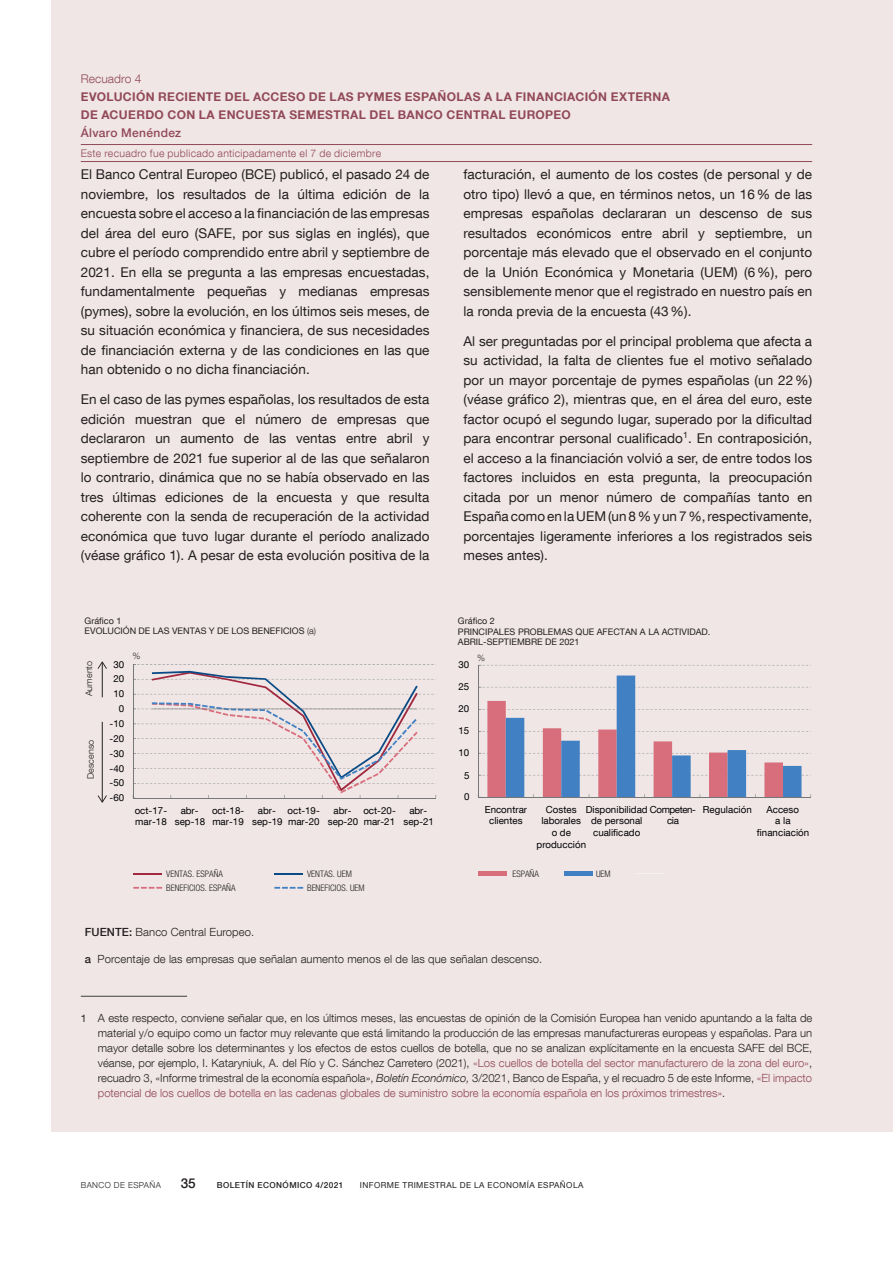
<style>
.page{position:relative;width:893px;height:1263px;background:#fff}
.page>*{position:absolute;margin:0;border:0;box-sizing:border-box;transform-origin:0 0}
.Texto_recuadro{font:13.5px/19.5px "Bd E Neue Helvetica";letter-spacing:.005em;color:#231f20;text-align:justify}
.t1{font:500 13.5px "Bd E Neue Helvetica";color:#231f20}
.Titulo_recuadro_prin{font:700 12px/18px "Bd E Neue Helvetica";letter-spacing:.03em;color:#924957}
.Autores_recuadro{font:500 12px "Bd E Neue Helvetica";letter-spacing:.03em;color:#924957}
.Numero_recuadro{font:300 12px "Bd E Neue Helvetica";letter-spacing:.005em;color:#924957}
.Citas_recuadro{font:300 11.25px/15px "Bd E Neue Helvetica";letter-spacing:.01em;color:#231f20;text-align:justify}
.Informacion_recuadro{font:300 10.5px "Bd E Neue Helvetica";letter-spacing:.03em;color:#924957}
.t2{font:9.75px/11.7px "Bd E Neue Helvetica";color:#000002;text-align:center}
.t3{font:9px/10.8px "Bd E Neue Helvetica";color:#231f20}
.t4{font:300 condensed 9px "Bd E Neue Helvetica";color:#231f20}
.t5{font:300 9px "Bd E Neue Helvetica";color:#231f20}
.t6{font:8.25px "Bd E Neue Helvetica";letter-spacing:.05em;color:#231f20}
.t7{font:500 8.25px "Bd E Neue Helvetica";letter-spacing:.05em;color:#231f20}
.t8{font:300 8.25px "Bd E Neue Helvetica";letter-spacing:.05em;color:#231f20}
.s1{font-weight:300}
.s2{font-weight:500}
.s3{font-weight:400;font-size:10.5px}
.s4{color:#924957}
.s5{font-style:italic}
</style>
<div class="page">
<div style="left:51px;top:0;width:842px;height:1131px;background:#f0e6e6"></div>
<hr style="left:81px;top:161px;width:731px;height:1px;background:#924957">
<hr style="left:81px;top:144px;width:731px;height:1px;background:#924957">
<hr style="left:81px;top:996px;width:106px;height:1px;background:#3e3e3f">
<svg style="left:133px;top:664px;width:304px;height:135px"></svg>
<hr style="left:133px;top:873px;width:29px;height:2px;background:#a0293f">
<hr style="left:274px;top:873px;width:29px;height:2px;background:#0a4b85">
<svg style="left:133px;top:887px;width:29px;height:2px"></svg>
<svg style="left:274px;top:887px;width:29px;height:2px"></svg>
<svg style="left:478px;top:665px;width:333px;height:133px"></svg>
<div style="left:478px;top:871px;width:29px;height:5px;background:#d86e7b"></div>
<div style="left:564px;top:871px;width:29px;height:5px;background:#4180c2"></div>
<hr style="left:102px;top:722px;width:1px;height:80px;background:#231f20">
<svg style="left:98px;top:795px;width:9px;height:8px"></svg>
<hr style="left:102px;top:662px;width:1px;height:35px;background:#231f20">
<svg style="left:98px;top:661px;width:9px;height:8px"></svg>
<p class="Numero_recuadro" style="left:81px;top:72px;width:62px">Recuadro 4</p>
<p class="Titulo_recuadro_prin" style="left:81px;top:88px;width:591px">EVOLUCIÓN RECIENTE DEL ACCESO DE LAS PYMES ESPAÑOLAS A LA FINANCIACIÓN EXTERNA<br>DE ACUERDO CON LA ENCUESTA SEMESTRAL DEL BANCO CENTRAL EUROPEO</p>
<p class="Autores_recuadro" style="left:81px;top:126px;width:102px">Álvaro Menéndez</p>
<p class="Informacion_recuadro" style="left:81px;top:147px;width:302px">Este recuadro fue publicado anticipadamente el 7 de diciembre</p>
<p class="Texto_recuadro" style="left:81px;top:164px;width:350px">El Banco Central Europeo (BCE) publicó, el pasado 24 de noviembre, los resultados de la última edición de la encuesta sobre el acceso a la financiación de las empresas del área del euro (SAFE, por sus siglas en inglés), que cubre el período comprendido entre abril y septiembre de 2021. En ella se pregunta a las empresas encuestadas, fundamentalmente pequeñas y medianas empresas (pymes), sobre la evolución, en los últimos seis meses, de su situación económica y financiera, de sus necesidades de financiación externa y de las condiciones en las que han obtenido o no dicha financiación.</p>
<p class="Texto_recuadro" style="left:81px;top:390px;width:350px">En el caso de las pymes españolas, los resultados de esta edición muestran que el número de empresas que declararon un aumento de las ventas entre abril y septiembre de 2021 fue superior al de las que señalaron lo contrario, dinámica que no se había observado en las tres últimas ediciones de la encuesta y que resulta coherente con la senda de recuperación de la actividad económica que tuvo lugar durante el período analizado (véase gráfico 1). A pesar de esta evolución positiva de la</p>
<p class="t3" style="left:85px;top:615px;width:233px">Gráfico 1<br>EVOLUCIÓN DE LAS VENTAS Y DE LOS BENEFICIOS <span class="s1">(a)</span></p>
<p class="t5" style="left:132px;top:650px;width:10px">%</p>
<p class="t5" style="left:84px;top:696px;width:37px;rotate:-90deg">Aumento</p>
<p class="t2" style="left:113px;top:658px;width:12px">30</p>
<p class="t2" style="left:113px;top:673px;width:12px">20</p>
<p class="t2" style="left:113px;top:688px;width:12px">10</p>
<p class="t2" style="left:119px;top:702px;width:7px">0</p>
<p class="t5" style="left:85px;top:779px;width:40px;rotate:-90deg">Descenso</p>
<p class="t2" style="left:110px;top:717px;width:16px">-10</p>
<p class="t2" style="left:110px;top:732px;width:16px">-20</p>
<p class="t2" style="left:110px;top:747px;width:16px">-30</p>
<p class="t2" style="left:110px;top:762px;width:16px">-40</p>
<p class="t2" style="left:110px;top:777px;width:16px">-50</p>
<p class="t2" style="left:110px;top:792px;width:16px">-60</p>
<p class="t2" style="left:135px;top:804px;width:34px;text-align:left">oct-17- mar-18</p>
<p class="t2" style="left:175px;top:804px;width:32px">abr&shy;sep-18</p>
<p class="t2" style="left:212px;top:804px;width:34px;text-align:left">oct-18- mar-19</p>
<p class="t2" style="left:252px;top:804px;width:32px">abr&shy;sep-19</p>
<p class="t2" style="left:288px;top:804px;width:34px;text-align:left">oct-19- mar-20</p>
<p class="t2" style="left:328px;top:804px;width:32px">abr&shy;sep-20</p>
<p class="t2" style="left:363px;top:804px;width:34px;text-align:left">oct-20- mar-21</p>
<p class="t2" style="left:404px;top:804px;width:32px">abr&shy;sep-21</p>
<p class="t4" style="left:166px;top:869px;width:58px">VENTAS. ESPAÑA</p>
<p class="t4" style="left:307px;top:869px;width:46px">VENTAS. UEM</p>
<p class="t4" style="left:166px;top:882px;width:71px">BENEFICIOS. ESPAÑA</p>
<p class="t4" style="left:307px;top:882px;width:59px">BENEFICIOS. UEM</p>
<p class="Texto_recuadro" style="left:463px;top:164px;width:350px">facturación, el aumento de los costes (de personal y de otro tipo) llevó a que, en términos netos, un 16% de las empresas españolas declararan un descenso de sus resultados económicos entre abril y septiembre, un porcentaje más elevado que el observado en el conjunto de la Unión Económica y Monetaria (UEM) (6%), pero sensiblemente menor que el registrado en nuestro país en la ronda previa de la encuesta (43%).</p>
<p class="Texto_recuadro" style="left:463px;top:331px;width:350px">Al ser preguntadas por el principal problema que afecta a su actividad, la falta de clientes fue el motivo señalado por un mayor porcentaje de pymes españolas (un 22%) (véase gráfico 2), mientras que, en el área del euro, este factor ocupó el segundo lugar, superado por la dificultad para encontrar personal cualificado<sup>1</sup>. En contraposición, el acceso a la financiación volvió a ser, de entre todos los factores incluidos en esta pregunta, la preocupación citada por un menor número de compañías tanto en España como en la UEM (un 8% y un 7%, respectivamente, porcentajes ligeramente inferiores a los registrados seis meses antes).</p>
<p class="t3" style="left:458px;top:615px;width:254px">Gráfico 2<br>PRINCIPALES PROBLEMAS QUE AFECTAN A LA ACTIVIDAD.<br>ABRIL-SEPTIEMBRE DE 2021</p>
<p class="t2" style="left:458px;top:659px;width:12px">30</p>
<p class="t2" style="left:458px;top:681px;width:12px">25</p>
<p class="t2" style="left:458px;top:703px;width:12px">20</p>
<p class="t2" style="left:458px;top:725px;width:12px">15</p>
<p class="t2" style="left:458px;top:747px;width:12px">10</p>
<p class="t2" style="left:464px;top:769px;width:7px">5</p>
<p class="t2" style="left:464px;top:791px;width:7px">0</p>
<p class="t5" style="left:477px;top:652px;width:10px">%</p>
<p class="t2" style="left:485px;top:803px;width:44px">Encontrar clientes</p>
<p class="t2" style="left:537px;top:803px;width:51px">Costes laborales<br>o de producción</p>
<p class="t2" style="left:591px;top:803px;width:106px;text-align:left;text-indent:-5px">Disponibilidad Competen&shy;de personal<br>cualificado</p>
<p class="t2" style="left:667px;top:815px;width:13px">cia</p>
<p class="t4" style="left:512px;top:868px;width:28px">ESPAÑA</p>
<p class="t4" style="left:596px;top:868px;width:16px">UEM</p>
<p class="t2" style="left:703px;top:803px;width:50px">Regulación</p>
<p class="t2" style="left:757px;top:803px;width:54px">Acceso<br>a la financiación</p>
<p class="Citas_recuadro" style="left:85px;top:924px;width:171px"><span class="s2">FUENTE:</span> Banco Central Europeo.</p>
<p class="Citas_recuadro" style="left:85px;top:951px;width:459px"><span class="s2">a</span> Porcentaje de las empresas que señalan aumento menos el de las que señalan descenso.</p>
<p class="Citas_recuadro" style="left:98px;top:1010px;width:716px;text-indent:-17px"><span class="s3">1</span> A este respecto, conviene señalar que, en los últimos meses, las encuestas de opinión de la Comisión Europea han venido apuntando a la falta de material y/o equipo como un factor muy relevante que está limitando la producción de las empresas manufactureras europeas y españolas. Para un mayor detalle sobre los determinantes y los efectos de estos cuellos de botella, que no se analizan explícitamente en la encuesta SAFE del BCE, véanse, por ejemplo, I. Kataryniuk, A. del Río y C. Sánchez Carretero (2021), <span class="s4">«Los cuellos de botella del sector manufacturero de la zona del euro»</span>, recuadro 3, «Informe trimestral de la economía española», <span class="s5">Boletín Económico,</span> 3/2021, Banco de España, y el recuadro 5 de este Informe, <span class="s4">«El impacto potencial de los cuellos de botella en las cadenas globales de suministro sobre la economía española en los próximos trimestres»</span>.</p>
<p class="t8" style="left:81px;top:1180px;width:82px">BANCO DE ESPAÑA</p>
<p class="t1" style="left:181px;top:1175px;width:16px">35</p>
<p class="t7" style="left:217px;top:1180px;width:128px">BOLETÍN ECONÓMICO 4/2021</p>
<p class="t6" style="left:360px;top:1180px;width:225px">INFORME TRIMESTRAL DE LA ECONOMÍA ESPAÑOLA</p>
</div>
